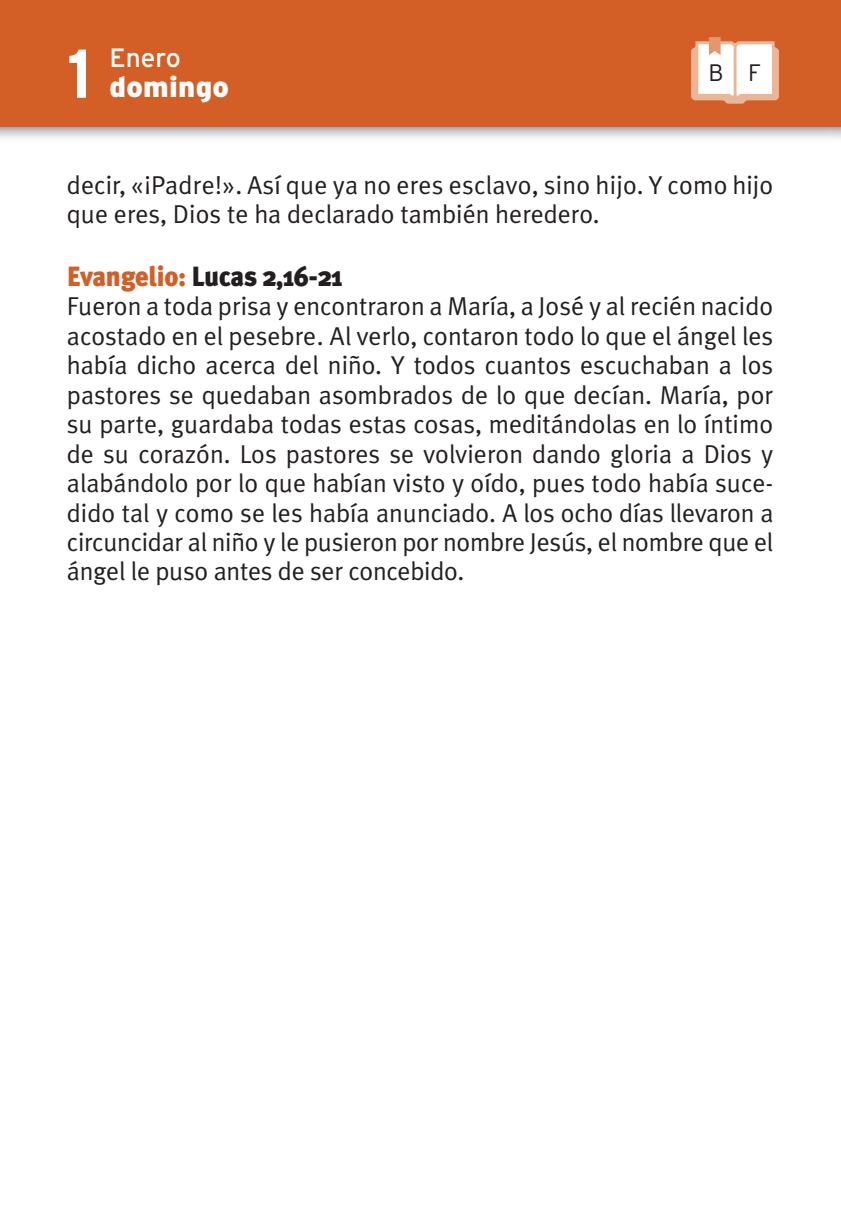
<style>
.page{position:relative;width:841px;height:1224px;background:#fff}
.page>*{position:absolute;margin:0;border:0;box-sizing:border-box;transform-origin:0 0}
.t1{font:700 68.7px "Interstate";color:#fff;scale:.93 1}
.t2{font:900 29.1px "Interstate";letter-spacing:.01em;color:#fff}
.t3{font:900 27.9px "Meta Plus";letter-spacing:-.01em;color:#231f20;scale:.95 1}
.t4{font:26.4px "Interstate";color:#fff}
.t5{font:25.8px/29.4px "Meta Plus Normal";color:#231f20}
.t6{font:300 23.7px "Interstate";color:#231f20}
.s1{color:#d35f27}
</style>
<div class="page">
<img style="left:0;top:126px;width:840px;height:13px">
<div style="left:0;top:0;width:840px;height:126px;background:#d35f27"></div>
<img style="left:778px;top:49px;width:1px;height:50px">
<svg style="left:691px;top:37px;width:87px;height:67px;background:#f3d6c5"></svg>
<h1 class="t1" style="left:67px;top:35px;width:28px">1</h1>
<p class="t4" style="left:109px;top:43px;width:73px">Enero</p>
<p class="t2" style="left:109px;top:76px;width:121px">domingo</p>
<p class="t6" style="left:708px;top:63px;width:54px">B F</p>
<p class="t5" style="left:67px;top:172px;width:707px">decir, «¡Padre!». Así que ya no eres esclavo, sino hijo. Y como hijo que eres, Dios te ha declarado también heredero.</p>
<p class="t3" style="left:67px;top:265px;width:291px"><span class="s1">Evangelio:</span> Lucas 2,16-21</p>
<p class="t5" style="left:67px;top:294px;width:708px;text-align:justify">Fueron a toda prisa y encontraron a María, a José y al recién nacido acostado en el pesebre. Al verlo, contaron todo lo que el ángel les había dicho acerca del niño. Y todos cuantos escuchaban a los pastores se quedaban asombrados de lo que decían. María, por su parte, guardaba todas estas cosas, meditándolas en lo íntimo de su corazón. Los pastores se volvieron dando gloria a Dios y alabándolo por lo que habían visto y oído, pues todo había suce&shy;dido tal y como se les había anunciado. A los ocho días llevaron a circuncidar al niño y le pusieron por nombre Jesús, el nombre que el ángel le puso antes de ser concebido.</p>
</div>
